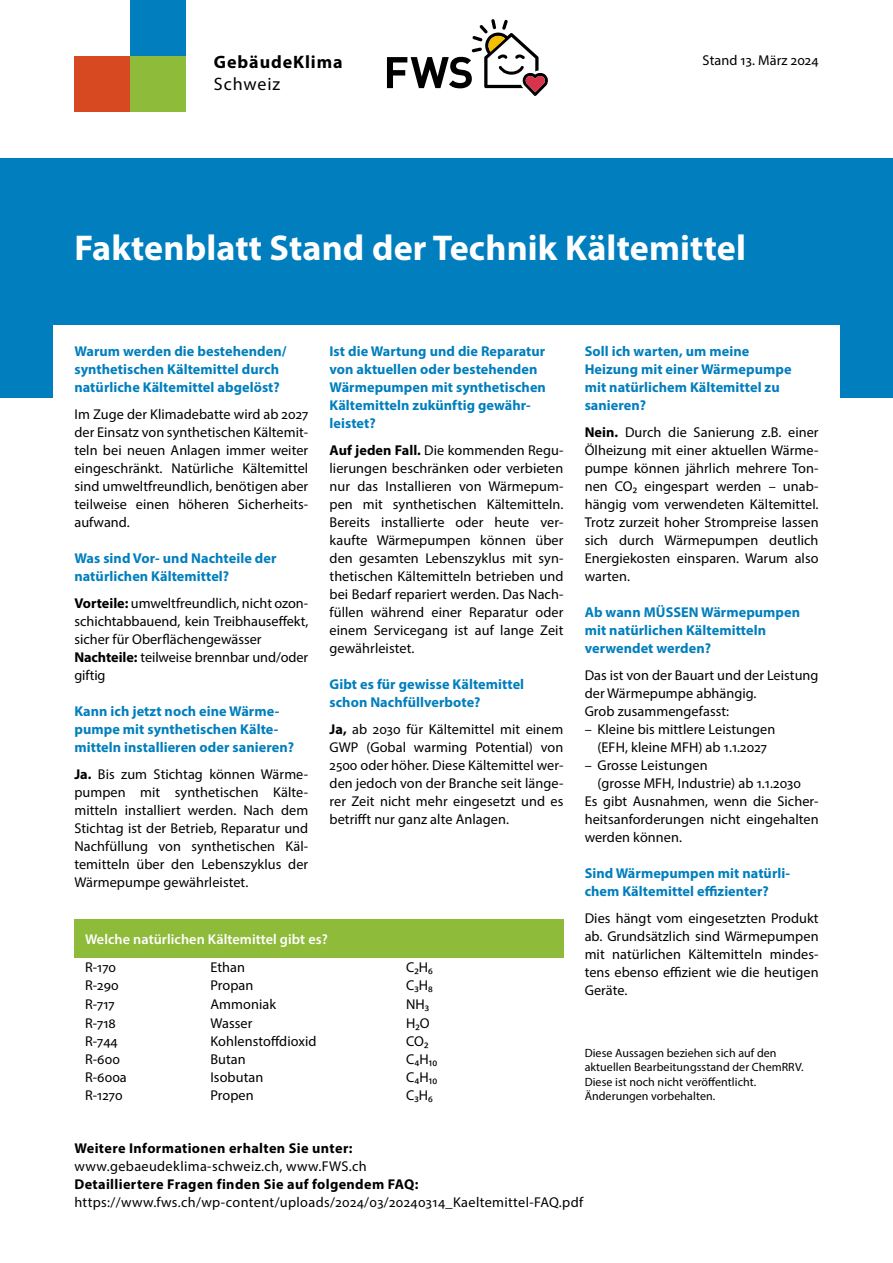
<style>
.page{position:relative;width:893px;height:1263px;background:#fff}
.page>*{position:absolute;margin:0;border:0;box-sizing:border-box;transform-origin:0 0}
.t1{font:700 36px "Myriad Pro";letter-spacing:.005em;color:#fff}
.t2{font:700 18px "Myriad Pro";letter-spacing:.05em;color:#000}
.t3{font:18px "Myriad Pro";letter-spacing:.05em;color:#000}
.t4{font:14.25px/18px "Myriad Pro";letter-spacing:.005em;color:#000;text-align:justify}
.t5{font:700 14.25px/18px "Myriad Pro";letter-spacing:.005em;color:#007ebd}
.t6{font:14.25px "Myriad Pro";letter-spacing:.025em;color:#000}
.t7{font:700 14.25px "Myriad Pro";letter-spacing:.025em;color:#000}
.t8{font:600 14.25px "Myriad Pro";letter-spacing:.005em;color:#fff}
.t9{font:12px/14.4px "Myriad Pro";letter-spacing:.005em;color:#000}
.s1{font-weight:700}
</style>
<div class="page">
<div style="left:130px;top:0;width:56px;height:56px;background:#007ebd"></div>
<div style="left:74px;top:56px;width:56px;height:56px;background:#d74921"></div>
<div style="left:130px;top:56px;width:56px;height:56px;background:#8fbb3b"></div>
<div style="left:0;top:158px;width:893px;height:239px;background:#007ebd"></div>
<div style="left:53px;top:325px;width:787px;height:846px;background:#fff"></div>
<div style="left:74px;top:919px;width:489px;height:39px;background:#8fbb3b"></div>
<svg style="left:387px;top:19px;width:161px;height:77px"></svg>
<p class="t2" style="left:214px;top:50px;width:130px">GebäudeKlima</p>
<p class="t3" style="left:214px;top:73px;width:68px">Schweiz</p>
<p class="t4" style="left:703px;top:51px;width:117px">Stand 13. März 2024</p>
<h1 class="t1" style="left:74px;top:224px;width:673px">Faktenblatt Stand der Technik Kältemittel</h1>
<p class="t5" style="left:74px;top:342px;width:214px">Warum werden die bestehenden/ synthetischen Kältemittel durch natürliche Kältemittel abgelöst?</p>
<p class="t4" style="left:74px;top:405px;width:235px">Im Zuge der Klimadebatte wird ab 2027 der Einsatz von synthetischen Kältemit&shy;teln bei neuen Anlagen immer weiter eingeschränkt. Natürliche Kältemittel sind umweltfreundlich, benötigen aber teilweise einen höheren Sicherheits&shy;aufwand.</p>
<p class="t5" style="left:74px;top:549px;width:204px">Was sind Vor- und Nachteile der natürlichen Kältemittel?</p>
<p class="t4" style="left:74px;top:594px;width:235px;text-align:left"><span class="s1">Vorteile:</span> umweltfreundlich, nicht ozon&shy;schichtabbauend, kein Treibhauseffekt, sicher für Oberflächengewässer <span class="s1">Nachteile:</span> teilweise brennbar und/oder giftig</p>
<p class="t5" style="left:74px;top:702px;width:221px">Kann ich jetzt noch eine Wärme&shy;pumpe mit synthetischen Kälte&shy;mitteln installieren oder sanieren?</p>
<p class="t4" style="left:74px;top:765px;width:235px"><span class="s1">Ja.</span> Bis zum Stichtag können Wärme&shy;pumpen mit synthetischen Kälte&shy;mitteln installiert werden. Nach dem Stichtag ist der Betrieb, Reparatur und Nachfüllung von synthetischen Käl&shy;temitteln über den Lebenszyklus der Wärmepumpe gewährleistet.</p>
<p class="t5" style="left:330px;top:342px;width:218px">Ist die Wartung und die Reparatur von aktuellen oder bestehenden<br>Wärmepumpen mit synthetischen<br>Kältemitteln zukünftig gewähr&shy;leistet?</p>
<p class="t4" style="left:330px;top:441px;width:235px"><span class="s1">Auf jeden Fall.</span> Die kommenden Regu&shy;lierungen beschränken oder verbieten nur das Installieren von Wärmepum&shy;pen mit synthetischen Kältemitteln.<br>Bereits installierte oder heute ver&shy;kaufte Wärmepumpen können über den gesamten Lebenszyklus mit syn&shy;thetischen Kältemitteln betrieben und bei Bedarf repariert werden. Das Nach&shy;füllen während einer Reparatur oder einem Servicegang ist auf lange Zeit gewährleistet.</p>
<p class="t5" style="left:330px;top:675px;width:196px">Gibt es für gewisse Kältemittel schon Nachfüllverbote?</p>
<p class="t4" style="left:330px;top:720px;width:235px"><span class="s1">Ja,</span> ab 2030 für Kältemittel mit einem GWP (Gobal warming Potential) von 2500 oder höher. Diese Kältemittel wer&shy;den jedoch von der Branche seit länge&shy;rer Zeit nicht mehr eingesetzt und es betrifft nur ganz alte Anlagen.</p>
<p class="t8" style="left:85px;top:930px;width:244px">Welche natürlichen Kältemittel gibt es?</p>
<p class="t4" style="left:85px;top:958px;width:33px">R-170</p>
<p class="t4" style="left:210px;top:958px;width:36px">Ethan</p>
<p class="t4" style="left:406px;top:958px;width:28px">C₂H₆</p>
<p class="t4" style="left:85px;top:976px;width:35px">R-290</p>
<p class="t4" style="left:210px;top:976px;width:44px">Propan</p>
<p class="t4" style="left:406px;top:976px;width:28px">C₃H₈</p>
<p class="t4" style="left:85px;top:995px;width:31px">R-717</p>
<p class="t4" style="left:210px;top:995px;width:67px">Ammoniak</p>
<p class="t4" style="left:406px;top:995px;width:25px">NH₃</p>
<p class="t4" style="left:85px;top:1014px;width:32px">R-718</p>
<p class="t4" style="left:210px;top:1014px;width:43px">Wasser</p>
<p class="t4" style="left:406px;top:1014px;width:25px">H₂O</p>
<p class="t4" style="left:85px;top:1032px;width:34px">R-744</p>
<p class="t4" style="left:210px;top:1032px;width:108px">Kohlenstoffdioxid</p>
<p class="t4" style="left:406px;top:1032px;width:24px">CO₂</p>
<p class="t4" style="left:85px;top:1050px;width:36px">R-600</p>
<p class="t4" style="left:210px;top:1050px;width:37px">Butan</p>
<p class="t4" style="left:406px;top:1050px;width:33px">C₄H₁₀</p>
<p class="t4" style="left:85px;top:1068px;width:43px">R-600a</p>
<p class="t4" style="left:210px;top:1068px;width:54px">Isobutan</p>
<p class="t4" style="left:406px;top:1068px;width:33px">C₄H₁₀</p>
<p class="t4" style="left:85px;top:1086px;width:39px">R-1270</p>
<p class="t4" style="left:210px;top:1086px;width:45px">Propen</p>
<p class="t4" style="left:406px;top:1086px;width:28px">C₃H₆</p>
<p class="t5" style="left:585px;top:342px;width:208px">Soll ich warten, um meine<br>Heizung mit einer Wärmepumpe mit natürlichem Kältemittel zu sanieren?</p>
<p class="t4" style="left:585px;top:423px;width:235px"><span class="s1">Nein.</span> Durch die Sanierung z.B. einer Ölheizung mit einer aktuellen Wärme&shy;pumpe können jährlich mehrere Ton&shy;nen CO₂ eingespart werden – unab&shy;hängig vom verwendeten Kältemittel.<br>Trotz zurzeit hoher Strompreise lassen sich durch Wärmepumpen deutlich Energiekosten einsparen. Warum also warten.</p>
<p class="t5" style="left:585px;top:603px;width:217px">Ab wann MÜSSEN Wärmepumpen mit natürlichen Kältemitteln verwendet werden?</p>
<p class="t4" style="left:585px;top:666px;width:235px;text-align:left">Das ist von der Bauart und der Leistung der Wärmepumpe abhängig.<br>Grob zusammengefasst:</p>
<p class="t4" style="left:585px;top:720px;width:192px;text-align:center">– Kleine bis mittlere Leistungen (EFH, kleine MFH) ab 1.1.2027</p>
<p class="t4" style="left:585px;top:756px;width:125px">– Grosse Leistungen</p>
<p class="t4" style="left:597px;top:774px;width:205px">(grosse MFH, Industrie) ab 1.1.2030</p>
<p class="t4" style="left:585px;top:792px;width:235px">Es gibt Ausnahmen, wenn die Sicher-</p>
<p class="t4" style="left:585px;top:810px;width:235px">heitsanforderungen nicht eingehalten</p>
<p class="t4" style="left:585px;top:828px;width:99px">werden können.</p>
<p class="t5" style="left:585px;top:864px;width:207px">Sind Wärmepumpen mit natürli&shy;chem Kältemittel effizienter?</p>
<p class="t4" style="left:585px;top:909px;width:235px">Dies hängt vom eingesetzten Produkt ab. Grundsätzlich sind Wärmepumpen mit natürlichen Kältemitteln mindes&shy;tens ebenso effizient wie die heutigen Geräte.</p>
<p class="t9" style="left:585px;top:1045px;width:220px">Diese Aussagen beziehen sich auf den aktuellen Bearbeitungsstand der ChemRRV.<br>Diese ist noch nicht veröffentlicht.<br>Änderungen vorbehalten.</p>
<p class="t7" style="left:74px;top:1139px;width:279px">Weitere Informationen erhalten Sie unter:</p>
<p class="t6" style="left:74px;top:1158px;width:294px">www.gebaeudeklima-schweiz.ch, www.FWS.ch</p>
<p class="t7" style="left:74px;top:1175px;width:345px">Detailliertere Fragen finden Sie auf folgendem FAQ:</p>
<p class="t6" style="left:74px;top:1194px;width:510px">https://www.fws.ch/wp-content/uploads/2024/03/20240314_Kaeltemittel-FAQ.pdf</p>
</div>
